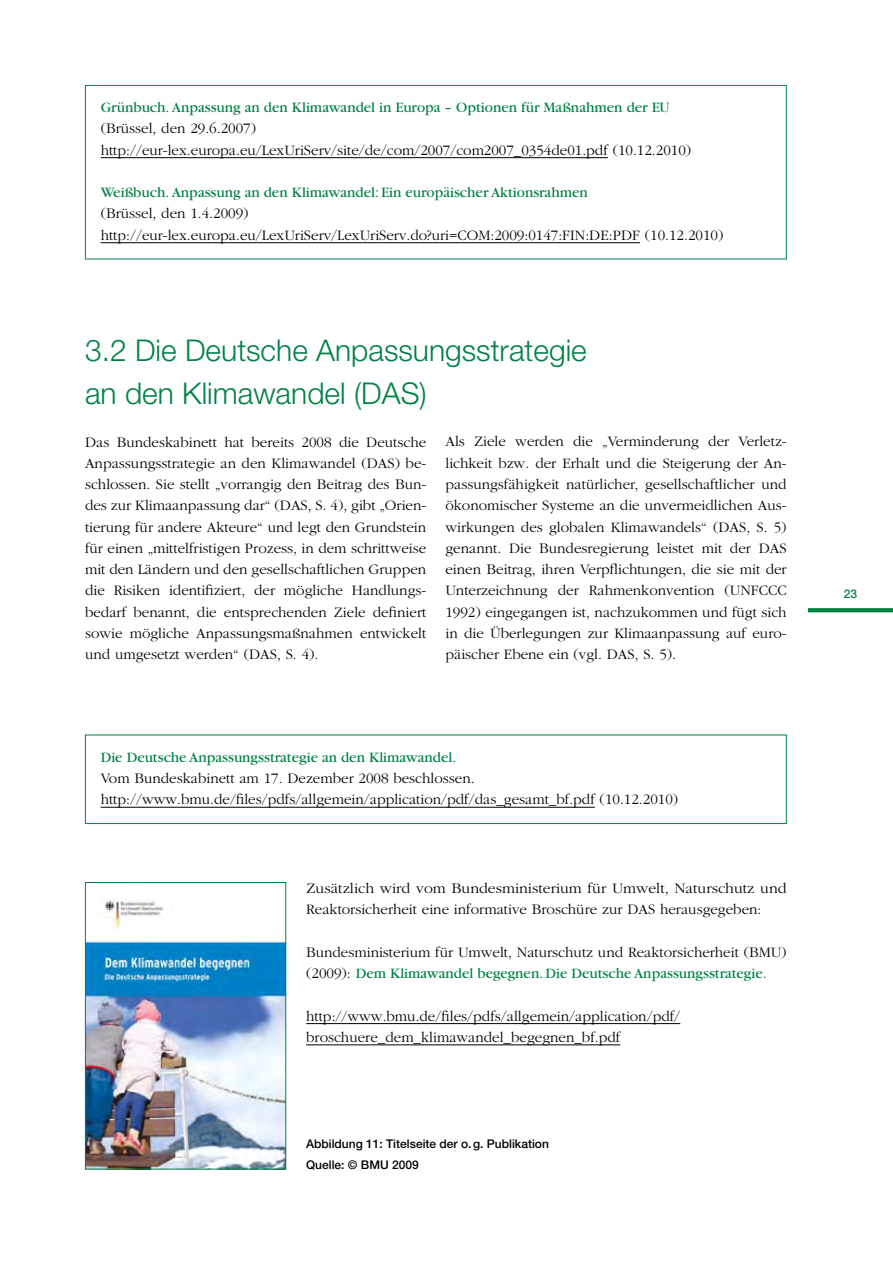
<style>
.page{position:relative;width:893px;height:1263px;background:#fff}
.page>*{position:absolute;margin:0;border:0;box-sizing:border-box;transform-origin:0 0}
.t1{font:300 30px/42.5px "Helvetica Neue";color:#008244}
.Fließtext{font:300 15px/21.3px "Garamond";color:#000;text-align:justify}
.Infobox_Fließtext{font:300 15px/21.3px "Garamond";color:#000}
.Infobox_Fließtext-2{font:15px/21.3px "Garamond";color:#008244}
.Infobox_Fließtext-3{font:300 15px/21.3px "Garamond";color:#000;scale:1.05 1}
.Textabschnitt{font:300 15px "Garamond";color:#000}
.BU_oder_Fusszeile{font:500 12px "Helvetica Neue";color:#000}
.t2{font:500 12px "Helvetica Neue";color:#008244}
.s1{font-weight:300;color:#000}
.s2{font-weight:400;color:#008244}
</style>
<div class="page">
<svg style="left:808px;top:608px;width:85px;height:4px"></svg>
<hr style="left:101px;top:157px;width:507px;height:1px;background:#000">
<hr style="left:101px;top:242px;width:539px;height:1px;background:#000">
<div style="left:85px;top:85px;width:702px;height:174px;border:1px solid #008244"></div>
<hr style="left:101px;top:807px;width:494px;height:1px;background:#000">
<div style="left:85px;top:735px;width:702px;height:89px;border:1px solid #008244"></div>
<hr style="left:306px;top:1023px;width:374px;height:1px;background:#000">
<hr style="left:306px;top:1044px;width:314px;height:1px;background:#000">
<img style="left:87px;top:899px;width:197px;height:268px">
<div style="left:85px;top:882px;width:201px;height:287px;border:1px solid #008244"></div>
<p class="Infobox_Fließtext-2" style="left:101px;top:97px;width:571px">Grünbuch. Anpassung an den Klimawandel in Europa – Optionen für Maßnahmen der EU <span class="s1">(Brüssel, den 29.6.2007)</span></p>
<p class="Infobox_Fließtext" style="left:101px;top:140px;width:592px">http://eur-lex.europa.eu/LexUriServ/site/de/com/2007/com2007_0354de01.pdf (10.12.2010)</p>
<p class="Infobox_Fließtext-2" style="left:101px;top:182px;width:489px">Weißbuch. Anpassung an den Klimawandel: Ein europäischer Aktionsrahmen <span class="s1">(Brüssel, den 1.4.2009)</span></p>
<p class="Infobox_Fließtext" style="left:101px;top:225px;width:624px">http://eur-lex.europa.eu/LexUriServ/LexUriServ.do?uri=COM:2009:0147:FIN:DE:PDF (10.12.2010)</p>
<h1 class="t1" style="left:85px;top:329px;width:503px">3.2 Die Deutsche Anpassungsstrategie an den Klimawandel (DAS)</h1>
<p class="Fließtext" style="left:85px;top:431px;width:343px">Das Bundeskabinett hat bereits 2008 die Deutsche Anpassungsstrategie an den Klimawandel (DAS) be&shy;schlossen. Sie stellt „vorrangig den Beitrag des Bun&shy;des zur Klimaanpassung dar“ (DAS, S. 4), gibt „Orien&shy;tierung für andere Akteure“ und legt den Grundstein für einen „mittelfristigen Prozess, in dem schrittweise mit den Ländern und den gesellschaftlichen Gruppen die Risiken identifiziert, der mögliche Handlungs&shy;bedarf benannt, die entsprechenden Ziele definiert sowie mögliche Anpassungsmaßnahmen entwickelt und umgesetzt werden“ (DAS, S. 4).</p>
<p class="Fließtext" style="left:445px;top:431px;width:343px">Als Ziele werden die „Verminderung der Verletz&shy;lichkeit bzw. der Erhalt und die Steigerung der An&shy;passungsfähigkeit natürlicher, gesellschaftlicher und ökonomischer Systeme an die unvermeidlichen Aus&shy;wirkungen des globalen Klimawandels“ (DAS, S. 5) genannt. Die Bundesregierung leistet mit der DAS einen Beitrag, ihren Verpflichtungen, die sie mit der Unterzeichnung der Rahmenkonvention (UNFCCC 1992) eingegangen ist, nachzukommen und fügt sich in die Überlegungen zur Klimaanpassung auf euro&shy;päischer Ebene ein (vgl. DAS, S. 5).</p>
<p class="Infobox_Fließtext-2" style="left:101px;top:746px;width:357px">Die Deutsche Anpassungsstrategie an den Klimawandel.</p>
<p class="Infobox_Fließtext" style="left:101px;top:768px;width:375px">Vom Bundeskabinett am 17. Dezember 2008 beschlossen.</p>
<p class="Infobox_Fließtext" style="left:101px;top:789px;width:579px">http://www.bmu.de/files/pdfs/allgemein/application/pdf/das_gesamt_bf.pdf (10.12.2010)</p>
<p class="Infobox_Fließtext-3" style="left:306px;top:878px;width:459px">Zusätzlich wird vom Bundesministerium für Umwelt, Naturschutz und<br>Reaktorsicherheit eine informative Broschüre zur DAS herausgegeben:</p>
<p class="Infobox_Fließtext" style="left:306px;top:942px;width:482px">Bundesministerium für Umwelt, Naturschutz und Reaktorsicherheit (BMU) (2009): <span class="s2">Dem Klimawandel begegnen. Die Deutsche Anpassungsstrategie.</span></p>
<p class="Infobox_Fließtext" style="left:306px;top:1005px;width:376px">http://www.bmu.de/files/pdfs/allgemein/application/pdf/</p>
<p class="Textabschnitt" style="left:306px;top:1029px;width:316px">broschuere_dem_klimawandel_begegnen_bf.pdf</p>
<p class="BU_oder_Fusszeile" style="left:306px;top:1137px;width:244px">Abbildung 11: Titelseite der o.g. Publikation</p>
<p class="BU_oder_Fusszeile" style="left:306px;top:1158px;width:114px">Quelle: © BMU 2009</p>
<p class="t2" style="left:844px;top:587px;width:15px">23</p>
</div>
